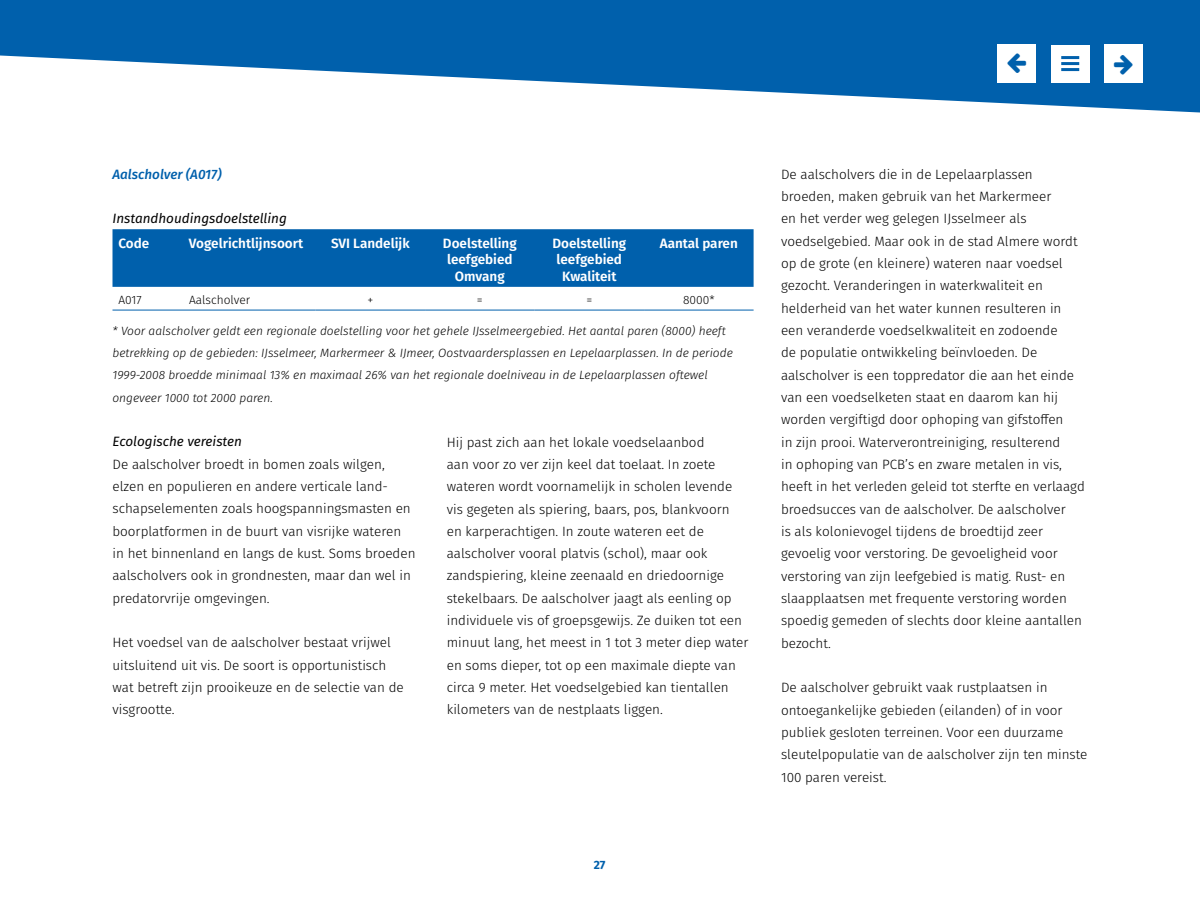
<style>
.page{position:relative;width:1200px;height:900px;background:#fff}
.page>*{position:absolute;margin:0;border:0;box-sizing:border-box;transform-origin:0 0}
.PFL_-_P_Bodytekst{font:300 13.5px/22.4px "Fira Sans";color:#000}
.PFL_-_TH_Tabel_kopje{font:600 13.5px/16.5px "Fira Sans";color:#fff;text-align:center}
.Body_Italic_Instandh{font:italic 13.5px "Fira Sans";color:#000}
.PFL_-_H5_Alineakop{font:italic 500 13.5px "Fira Sans";color:#0060ac}
.PFL_-_P_Fotobijschri{font:italic 300 12px/22.4px "Fira Sans";color:#000}
.PFL_-_TR_Tabel_Bodyt{font:300 12px "Fira Sans";color:#000}
.t1{font:700 12px "Fira Sans";color:#0060ac}
</style>
<div class="page">
<div style="left:112px;top:229px;width:642px;height:58px;background:#0060ac"></div>
<hr style="left:112px;top:310px;width:71px;height:1px;background:#0060ac">
<hr style="left:183px;top:310px;width:133px;height:1px;background:#0060ac">
<hr style="left:316px;top:310px;width:109px;height:1px;background:#0060ac">
<hr style="left:425px;top:310px;width:110px;height:1px;background:#0060ac">
<hr style="left:535px;top:310px;width:109px;height:1px;background:#0060ac">
<hr style="left:644px;top:310px;width:110px;height:1px;background:#0060ac">
<svg style="left:0;top:0;width:1200px;height:112px;fill:#0060ac"></svg>
<div style="left:1051px;top:45px;width:39px;height:37px;background:#fff"></div>
<hr style="left:1061px;top:56px;width:18px;height:3px;background:#0060ac">
<hr style="left:1061px;top:62px;width:18px;height:3px;background:#0060ac">
<hr style="left:1061px;top:68px;width:18px;height:3px;background:#0060ac">
<div style="left:1105px;top:45px;width:38px;height:38px;background:#fff"></div>
<div style="left:998px;top:45px;width:38px;height:38px;background:#fff"></div>
<h5 class="PFL_-_H5_Alineakop" style="left:112px;top:163px;width:111px">Aalscholver (A017)</h5>
<h6 class="Body_Italic_Instandh" style="left:112px;top:208px;width:176px">Instandhoudingsdoelstelling</h6>
<p class="PFL_-_TH_Tabel_kopje" style="left:118px;top:234px;width:32px">Code</p>
<p class="PFL_-_TH_Tabel_kopje" style="left:189px;top:234px;width:116px">Vogelrichtlijnsoort</p>
<p class="PFL_-_TH_Tabel_kopje" style="left:331px;top:234px;width:80px">SVI Landelijk</p>
<p class="PFL_-_TH_Tabel_kopje" style="left:443px;top:234px;width:75px">Doelstelling leefgebied</p>
<p class="PFL_-_TH_Tabel_kopje" style="left:455px;top:267px;width:51px">Omvang</p>
<p class="PFL_-_TH_Tabel_kopje" style="left:552px;top:234px;width:75px">Doelstelling leefgebied</p>
<p class="PFL_-_TH_Tabel_kopje" style="left:562px;top:267px;width:56px">Kwaliteit</p>
<p class="PFL_-_TH_Tabel_kopje" style="left:660px;top:234px;width:80px">Aantal paren</p>
<p class="PFL_-_TR_Tabel_Bodyt" style="left:118px;top:291px;width:25px">A017</p>
<p class="PFL_-_TR_Tabel_Bodyt" style="left:189px;top:291px;width:63px">Aalscholver</p>
<p class="PFL_-_TR_Tabel_Bodyt" style="left:367px;top:291px;width:7px">+</p>
<p class="PFL_-_TR_Tabel_Bodyt" style="left:477px;top:291px;width:7px">=</p>
<p class="PFL_-_TR_Tabel_Bodyt" style="left:586px;top:291px;width:7px">=</p>
<p class="PFL_-_TR_Tabel_Bodyt" style="left:683px;top:291px;width:33px">8000*</p>
<p class="PFL_-_P_Fotobijschri" style="left:113px;top:319px;width:622px">* Voor aalscholver geldt een regionale doelstelling voor het gehele IJsselmeergebied. Het aantal paren (8000) heeft betrekking op de gebieden: IJsselmeer, Markermeer &amp; IJmeer, Oostvaardersplassen en Lepelaarplassen. In de periode 1999-2008 broedde minimaal 13% en maximaal 26% van het regionale doelniveau in de Lepelaarplassen oftewel ongeveer 1000 tot 2000 paren.</p>
<h6 class="Body_Italic_Instandh" style="left:112px;top:432px;width:131px">Ecologische vereisten</h6>
<p class="PFL_-_P_Bodytekst" style="left:112px;top:453px;width:305px">De aalscholver broedt in bomen zoals wilgen, elzen en populieren en andere verticale land&shy;schapselementen zoals hoogspanningsmasten en boorplatformen in de buurt van visrijke wateren in het binnenland en langs de kust. Soms broeden aalscholvers ook in grondnesten, maar dan wel in predatorvrije omgevingen.</p>
<p class="PFL_-_P_Bodytekst" style="left:112px;top:631px;width:293px">Het voedsel van de aalscholver bestaat vrijwel uitsluitend uit vis. De soort is opportunistisch wat betreft zijn prooikeuze en de selectie van de visgrootte.</p>
<p class="PFL_-_P_Bodytekst" style="left:447px;top:431px;width:303px">Hij past zich aan het lokale voedselaanbod<br>aan voor zo ver zijn keel dat toelaat. In zoete wateren wordt voornamelijk in scholen levende vis gegeten als spiering, baars, pos, blankvoorn<br>en karperachtigen. In zoute wateren eet de aalscholver vooral platvis (schol), maar ook zandspiering, kleine zeenaald en driedoornige stekelbaars. De aalscholver jaagt als eenling op individuele vis of groepsgewijs. Ze duiken tot een minuut lang, het meest in 1 tot 3 meter diep water en soms dieper, tot op een maximale diepte van circa 9 meter. Het voedselgebied kan tientallen kilometers van de nestplaats liggen.</p>
<p class="t1" style="left:594px;top:854px;width:13px">27</p>
<p class="PFL_-_P_Bodytekst" style="left:781px;top:163px;width:305px">De aalscholvers die in de Lepelaarplassen broeden, maken gebruik van het Markermeer<br>en het verder weg gelegen IJsselmeer als voedselgebied. Maar ook in de stad Almere wordt op de grote (en kleinere) wateren naar voedsel gezocht. Veranderingen in waterkwaliteit en helderheid van het water kunnen resulteren in een veranderde voedselkwaliteit en zodoende<br>de populatie ontwikkeling beïnvloeden. De aalscholver is een toppredator die aan het einde van een voedselketen staat en daarom kan hij worden vergiftigd door ophoping van gifstoffen<br>in zijn prooi. Waterverontreiniging, resulterend<br>in ophoping van PCB’s en zware metalen in vis, heeft in het verleden geleid tot sterfte en verlaagd broedsucces van de aalscholver. De aalscholver<br>is als kolonievogel tijdens de broedtijd zeer gevoelig voor verstoring. De gevoeligheid voor verstoring van zijn leefgebied is matig. Rust- en slaapplaatsen met frequente verstoring worden spoedig gemeden of slechts door kleine aantallen bezocht.</p>
<p class="PFL_-_P_Bodytekst" style="left:781px;top:676px;width:308px">De aalscholver gebruikt vaak rustplaatsen in ontoegankelijke gebieden (eilanden) of in voor publiek gesloten terreinen. Voor een duurzame sleutelpopulatie van de aalscholver zijn ten minste 100 paren vereist.</p>
</div>
